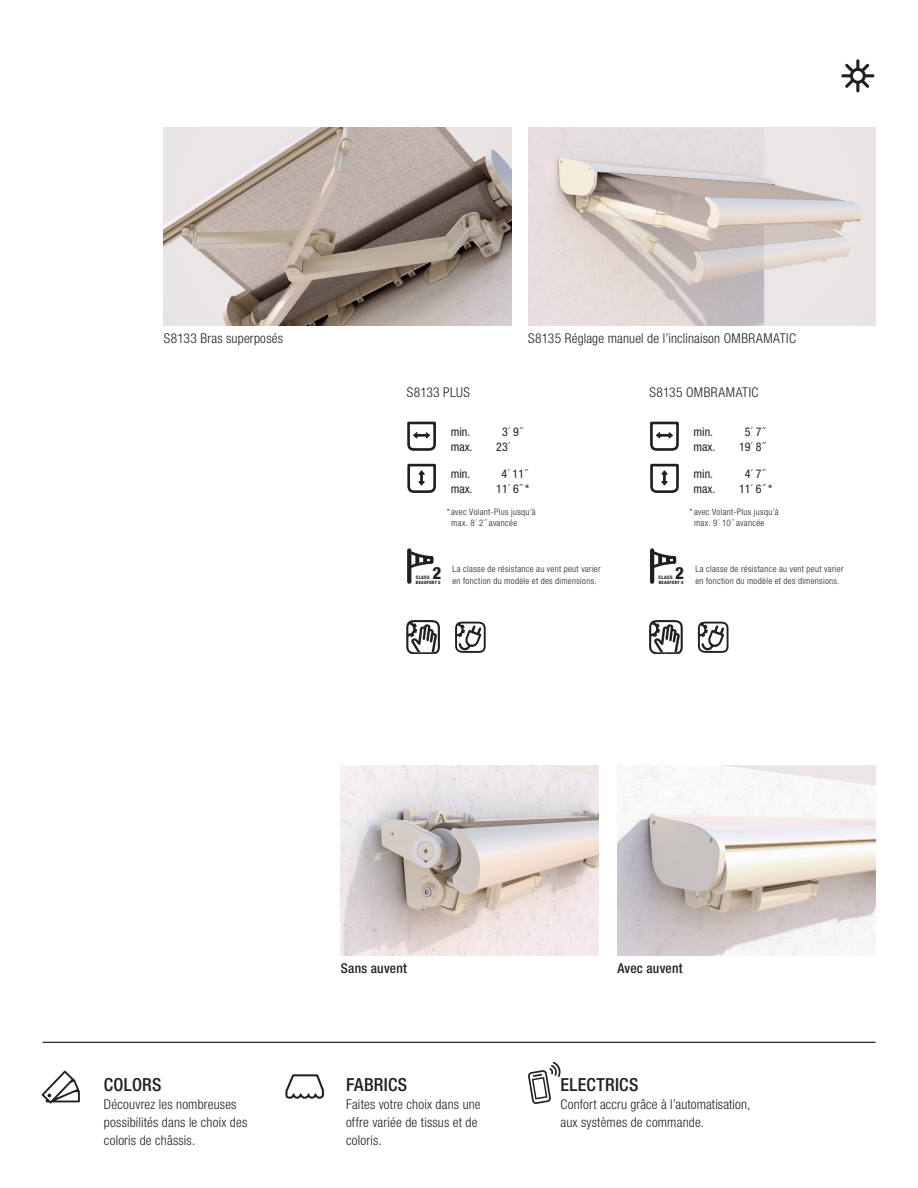
<style>
.page{position:relative;width:918px;height:1188px;background:#fff}
.page>*{position:absolute;margin:0;border:0;box-sizing:border-box;transform-origin:0 0}
.t1{font:500 condensed 18px "Helvetica Neue LT Pro";letter-spacing:.02em;color:#231f20}
.t2{font:800 condensed 16.8px "Helvetica Neue LT Pro";color:#231f20}
.t3{font:300 condensed 13.5px/18px "Helvetica Neue LT Pro";letter-spacing:.015em;color:#231f20}
.t4{font:500 condensed 13.5px "Helvetica Neue LT Pro";letter-spacing:.02em;color:#231f20}
.t5{font:300 condensed 13.5px "Helvetica Neue LT Pro";letter-spacing:.035em;color:#231f20}
.t6{font:condensed 12px "Helvetica Neue LT Pro";color:#231f20}
.t7{font:300 condensed 9px/11.2px "Helvetica Neue LT Pro";letter-spacing:.035em;color:#231f20}
.t8{font:800 condensed 4.8px "Helvetica Neue LT Pro";letter-spacing:.075em;color:#231f20}
.t9{font:800 condensed 4.5px "Helvetica Neue LT Pro";letter-spacing:.05em;color:#231f20}
.s1{font-weight:300}
.s2{color:#fff}
.s3{font-weight:300;color:#fff}
</style>
<div class="page">
<svg style="left:407px;top:421px;width:29px;height:30px"></svg>
<svg style="left:650px;top:421px;width:29px;height:30px"></svg>
<svg style="left:407px;top:463px;width:29px;height:30px"></svg>
<svg style="left:650px;top:463px;width:29px;height:30px"></svg>
<svg style="left:841px;top:59px;width:33px;height:33px"></svg>
<hr style="left:43px;top:1042px;width:832px;height:1px;background:#231f20">
<svg style="left:42px;top:1071px;width:38px;height:32px"></svg>
<svg style="left:528px;top:1062px;width:33px;height:42px"></svg>
<svg style="left:285px;top:1074px;width:39px;height:25px"></svg>
<svg style="left:407px;top:570px;width:4px;height:12px"></svg>
<svg style="left:407px;top:549px;width:27px;height:21px"></svg>
<hr style="left:650px;top:550px;width:4px;height:32px;background:#231f20">
<svg style="left:650px;top:549px;width:27px;height:21px"></svg>
<img style="left:164px;top:127px;width:347px;height:198px">
<img style="left:528px;top:127px;width:347px;height:198px">
<svg style="left:455px;top:622px;width:31px;height:31px"></svg>
<svg style="left:698px;top:622px;width:31px;height:31px"></svg>
<svg style="left:407px;top:621px;width:33px;height:33px"></svg>
<svg style="left:650px;top:621px;width:32px;height:33px"></svg>
<img style="left:341px;top:766px;width:258px;height:189px">
<img style="left:617px;top:766px;width:258px;height:189px">
<p class="t3" style="left:164px;top:330px;width:121px">S8133 Bras superposés</p>
<p class="t3" style="left:528px;top:330px;width:269px">S8135 Réglage manuel de l’inclinaison OMBRAMATIC</p>
<p class="t3" style="left:407px;top:384px;width:65px">S8133 PLUS</p>
<p class="t5" style="left:650px;top:385px;width:110px">S8135 OMBRAMATIC</p>
<p class="t6" style="left:451px;top:425px;width:21px">min.</p>
<p class="t6" style="left:502px;top:425px;width:22px">3<span class="s1">´</span> 9<span class="s1">˝</span></p>
<p class="t6" style="left:451px;top:440px;width:23px">max.</p>
<p class="t6" style="left:496px;top:440px;width:35px">23<span class="s1">´</span> <span class="s2">5</span><span class="s3">˝</span> <span class="s2">*</span></p>
<p class="t6" style="left:451px;top:467px;width:21px">min.</p>
<p class="t6" style="left:502px;top:467px;width:27px">4<span class="s1">´</span> 11<span class="s1">˝</span></p>
<p class="t6" style="left:451px;top:482px;width:23px">max.</p>
<p class="t6" style="left:496px;top:482px;width:35px">11<span class="s1">´</span> 6<span class="s1">˝</span> *</p>
<p class="t6" style="left:694px;top:425px;width:21px">min.</p>
<p class="t6" style="left:745px;top:425px;width:22px">5<span class="s1">´</span> 7<span class="s1">˝</span></p>
<p class="t6" style="left:694px;top:440px;width:23px">max.</p>
<p class="t6" style="left:739px;top:440px;width:27px">19<span class="s1">´</span> 8<span class="s1">˝</span></p>
<p class="t6" style="left:694px;top:467px;width:21px">min.</p>
<p class="t6" style="left:745px;top:467px;width:22px">4<span class="s1">´</span> 7<span class="s1">˝</span></p>
<p class="t6" style="left:694px;top:482px;width:23px">max.</p>
<p class="t6" style="left:739px;top:482px;width:35px">11<span class="s1">´</span> 6<span class="s1">˝</span> *</p>
<p class="t7" style="left:451px;top:506px;width:86px;text-indent:-4px">* avec Volant-Plus jusqu’à max. 8´ 2˝ avancée</p>
<p class="t7" style="left:694px;top:506px;width:86px;text-indent:-4px">* avec Volant-Plus jusqu’à max. 9´ 10˝ avancée</p>
<p class="t7" style="left:452px;top:564px;width:150px">La classe de résistance au vent peut varier en fonction du modèle et des dimensions.</p>
<p class="t7" style="left:695px;top:564px;width:150px">La classe de résistance au vent peut varier en fonction du modèle et des dimensions.</p>
<p class="t2" style="left:432px;top:562px;width:10px">2</p>
<p class="t8" style="left:659px;top:574px;width:15px">CLASS</p>
<p class="t9" style="left:659px;top:579px;width:26px">BEAUFORT 5</p>
<p class="t2" style="left:675px;top:562px;width:10px">2</p>
<p class="t8" style="left:416px;top:574px;width:15px">CLASS</p>
<p class="t9" style="left:416px;top:579px;width:26px">BEAUFORT 5</p>
<h1 class="t1" style="left:104px;top:1074px;width:59px">COLORS</h1>
<p class="t3" style="left:104px;top:1096px;width:145px">Découvrez les nombreuses possibilités dans le choix des coloris de châssis.</p>
<p class="t4" style="left:341px;top:961px;width:68px">Sans auvent</p>
<p class="t4" style="left:617px;top:961px;width:67px">Avec auvent</p>
<h1 class="t1" style="left:346px;top:1074px;width:63px">FABRICS</h1>
<p class="t3" style="left:346px;top:1095px;width:136px">Faites votre choix dans une offre variée de tissus et de coloris.</p>
<h1 class="t1" style="left:560px;top:1074px;width:79px">ELECTRICS</h1>
<p class="t3" style="left:560px;top:1096px;width:191px">Confort accru grâce à l’automatisation, aux systèmes de commande.</p>
</div>
